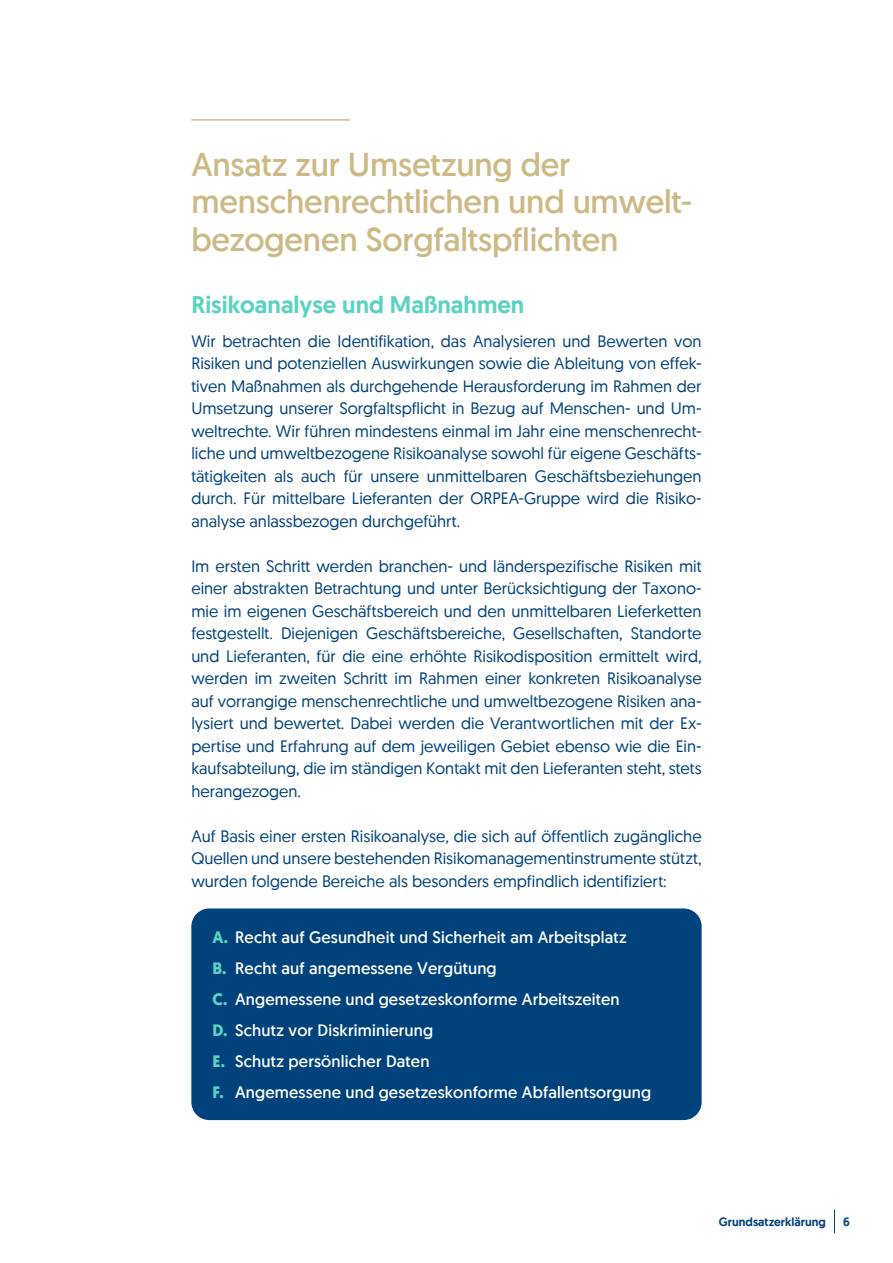
<style>
.page{position:relative;width:893px;height:1263px;background:#fff}
.page>*{position:absolute;margin:0;border:0;box-sizing:border-box;transform-origin:0 0}
.t1{font:33px/37.5px "Geomanist News";letter-spacing:-.005em;color:#cdb986}
.t2{font:500 24px "Geomanist";color:#5cd2c3}
.t3{font:16.5px/22.5px "Geomanist";color:#00427b;text-align:justify}
.t4{font:16.5px/31px "Geomanist News";letter-spacing:.01em;color:#fff}
.t5{font:500 12px "Geomanist";color:#00427b}
.s1{font-family:"Geomanist";font-weight:700;color:#5cd2c3}
</style>
<div class="page">
<svg style="left:834px;top:1210px;width:1px;height:23px"></svg>
<hr style="left:191px;top:119px;width:159px;height:2px;background:#cdb986">
<div style="left:191px;top:908px;width:511px;height:212px;background:#00427b;border-radius:18px"></div>
<h1 class="t1" style="left:191px;top:145px;width:500px">Ansatz zur Umsetzung der menschenrechtlichen und umwelt&shy;bezogenen Sorgfaltspflichten</h1>
<h2 class="t2" style="left:191px;top:288px;width:335px">Risikoanalyse und Maßnahmen</h2>
<p class="t3" style="left:191px;top:329px;width:512px">Wir betrachten die Identifikation, das Analysieren und Bewerten von Risiken und potenziellen Auswirkungen sowie die Ableitung von effek&shy;tiven Maßnahmen als durchgehende Herausforderung im Rahmen der Umsetzung unserer Sorgfaltspflicht in Bezug auf Menschen- und Um&shy;weltrechte. Wir führen mindestens einmal im Jahr eine menschenrecht&shy;liche und umweltbezogene Risikoanalyse sowohl für eigene Geschäfts&shy;tätigkeiten als auch für unsere unmittelbaren Geschäftsbeziehungen durch. Für mittelbare Lieferanten der ORPEA-Gruppe wird die Risiko&shy;analyse anlassbezogen durchgeführt.</p>
<p class="t3" style="left:191px;top:554px;width:512px">Im ersten Schritt werden branchen- und länderspezifische Risiken mit einer abstrakten Betrachtung und unter Berücksichtigung der Taxono&shy;mie im eigenen Geschäftsbereich und den unmittelbaren Lieferketten festgestellt. Diejenigen Geschäftsbereiche, Gesellschaften, Standorte und Lieferanten, für die eine erhöhte Risikodisposition ermittelt wird, werden im zweiten Schritt im Rahmen einer konkreten Risikoanalyse auf vorrangige menschenrechtliche und umweltbezogene Risiken ana&shy;lysiert und bewertet. Dabei werden die Verantwortlichen mit der Ex&shy;pertise und Erfahrung auf dem jeweiligen Gebiet ebenso wie die Ein&shy;kaufsabteilung, die im ständigen Kontakt mit den Lieferanten steht, stets herangezogen.</p>
<p class="t3" style="left:191px;top:824px;width:512px">Auf Basis einer ersten Risikoanalyse, die sich auf öffentlich zugängliche Quellen und unsere bestehenden Risikomanagementinstrumente stützt, wurden folgende Bereiche als besonders empfindlich identifiziert:</p>
<p class="t4" style="left:213px;top:921px;width:440px"><span class="s1">A.</span> Recht auf Gesundheit und Sicherheit am Arbeitsplatz<br><span class="s1">B.</span> Recht auf angemessene Vergütung<br><span class="s1">C.</span> Angemessene und gesetzeskonforme Arbeitszeiten<br><span class="s1">D.</span> Schutz vor Diskriminierung<br><span class="s1">E.</span> Schutz persönlicher Daten<br><span class="s1">F.</span> Angemessene und gesetzeskonforme Abfallentsorgung</p>
<p class="t5" style="left:719px;top:1214px;width:109px">Grundsatzerklärung</p>
<p class="t5" style="left:843px;top:1214px;width:8px">6</p>
</div>
